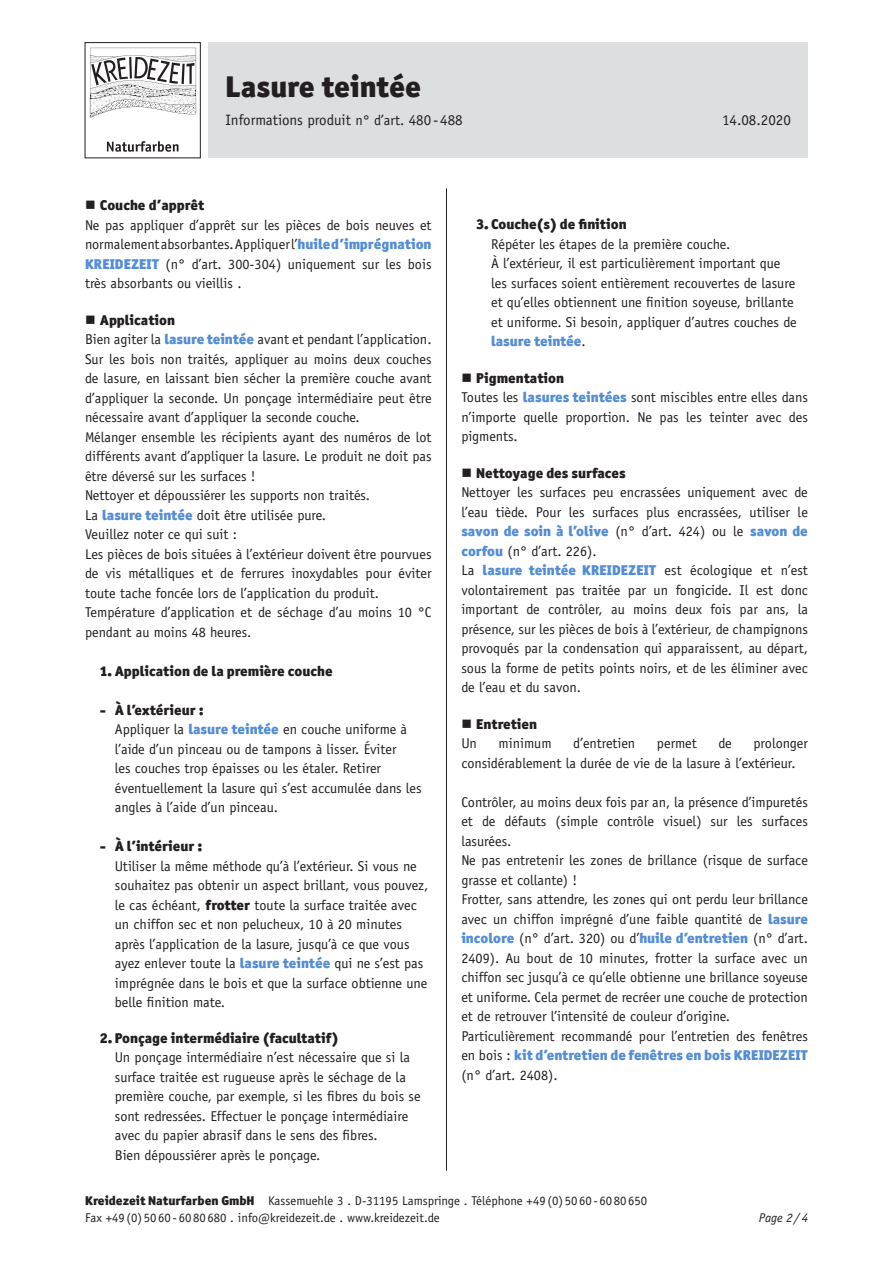
<style>
.page{position:relative;width:893px;height:1263px;background:#fff}
.page>*{position:absolute;margin:0;border:0;box-sizing:border-box;transform-origin:0 0}
.t1{font:900 30px "Officina San ITC";color:#231f20}
.t2{font:15px "Officina Sans Std";color:#231f20}
.t3{font:14.25px/19.5px "Officina Sans Std";color:#231f20}
.t4{font:900 14.25px "Officina San ITC";color:#231f20}
.t5{font:900 14.25px "Officina San ITC";color:#548dd4}
.t6{font:12.75px/17.2px "Officina Sans Std";color:#231f20}
.t7{font:italic 12.75px "Officina Sans Std";color:#231f20}
.s1{font-size:14.25px}
.s2{font-family:"Officina San ITC";font-weight:900;color:#548dd4}
.s3{font-family:"Officina San ITC";font-weight:900}
.s4{font-family:"Officina Sans Std";font-weight:400;color:#231f20}
</style>
<div class="page">
<div style="left:208px;top:43px;width:600px;height:115px;background:#dddee0"></div>
<div style="left:85px;top:42px;width:116px;height:116px;border:1px solid #231f20"></div>
<hr style="left:446px;top:188px;width:1px;height:983px;background:#231f20">
<img style="left:89px;top:47px;width:108px;height:105px">
<h1 class="t1" style="left:225px;top:67px;width:197px">Lasure teintée</h1>
<p class="t2" style="left:225px;top:111px;width:239px">Informations produit <span class="s1">n° d’art.</span> 480- 488</p>
<p class="t2" style="left:722px;top:111px;width:70px">14.08.2020</p>
<p class="t4" style="left:100px;top:196px;width:106px">Couche d’apprêt</p>
<p class="t3" style="left:85px;top:215px;width:348px;text-align:justify">Ne pas appliquer d’apprêt sur les pièces de bois neuves et normalement absorbantes. Appliquer l’<span class="s2">huile d’imprégnation KREIDEZEIT</span> (n° d’art. 300-304) uniquement sur les bois très absorbants ou vieillis .</p>
<p class="t4" style="left:100px;top:310px;width:77px">Application</p>
<p class="t3" style="left:85px;top:330px;width:348px">Bien agiter la <span class="s2">lasure teintée</span> avant et pendant l’application.<br>Sur les bois non traités, appliquer au moins deux couches de lasure, en laissant bien sécher la première couche avant d’appliquer la seconde. Un ponçage intermédiaire peut être nécessaire avant d’appliquer la seconde couche.<br>Mélanger ensemble les récipients ayant des numéros de lot différents avant d’appliquer la lasure. Le produit ne doit pas être déversé sur les surfaces !<br>Nettoyer et dépoussiérer les supports non traités.<br>La <span class="s2">lasure teintée</span> doit être utilisée pure.<br>Veuillez noter ce qui suit :<br>Les pièces de bois situées à l’extérieur doivent être pourvues de vis métalliques et de ferrures inoxydables pour éviter toute tache foncée lors de l’application du produit.<br>Température d’application et de séchage d’au moins 10 °C pendant au moins 48 heures.</p>
<p class="t4" style="left:100px;top:661px;width:234px">1. Application de la première couche</p>
<p class="t4" style="left:100px;top:700px;width:105px">- À l’extérieur :</p>
<p class="t3" style="left:115px;top:719px;width:308px">Appliquer la <span class="s2">lasure teintée</span> en couche uniforme à l’aide d’un pinceau ou de tampons à lisser. Éviter<br>les couches trop épaisses ou les étaler. Retirer éventuellement la lasure qui s’est accumulée dans les angles à l’aide d’un pinceau.</p>
<p class="t4" style="left:100px;top:837px;width:104px">- À l’intérieur :</p>
<p class="t3" style="left:115px;top:856px;width:315px">Utiliser la même méthode qu’à l’extérieur. Si vous ne souhaitez pas obtenir un aspect brillant, vous pouvez, le cas échéant, <span class="s3">frotter</span> toute la surface traitée avec un chiffon sec et non pelucheux, 10 à 20 minutes après l’application de la lasure, jusqu’à ce que vous ayez enlever toute la <span class="s2">lasure teintée</span> qui ne s’est pas imprégnée dans le bois et que la surface obtienne une belle finition mate.</p>
<p class="t4" style="left:100px;top:1028px;width:240px">2. Ponçage intermédiaire (facultatif)</p>
<p class="t3" style="left:115px;top:1048px;width:307px">Un ponçage intermédiaire n’est nécessaire que si la surface traitée est rugueuse après le séchage de la première couche, par exemple, si les fibres du bois se sont redressées. Effectuer le ponçage intermédiaire avec du papier abrasif dans le sens des fibres.<br>Bien dépoussiérer après le ponçage.</p>
<p class="t4" style="left:476px;top:215px;width:152px">3. Couche(s) de finition</p>
<p class="t3" style="left:491px;top:234px;width:307px">Répéter les étapes de la première couche.<br>À l’extérieur, il est particulièrement important que les surfaces soient entièrement recouvertes de lasure et qu’elles obtiennent une finition soyeuse, brillante et uniforme. Si besoin, appliquer d’autres couches de</p>
<p class="t5" style="left:491px;top:332px;width:96px">lasure teintée<span class="s4">.</span></p>
<p class="t4" style="left:476px;top:369px;width:89px">Pigmentation</p>
<p class="t3" style="left:461px;top:388px;width:348px;text-align:justify">Toutes les <span class="s2">lasures teintées</span> sont miscibles entre elles dans n’importe quelle proportion. Ne pas les teinter avec des pigments.</p>
<p class="t4" style="left:476px;top:464px;width:151px">Nettoyage des surfaces</p>
<p class="t3" style="left:461px;top:483px;width:348px">Nettoyer les surfaces peu encrassées uniquement avec de l’eau tiède. Pour les surfaces plus encrassées, utiliser le</p>
<p class="t5" style="left:461px;top:522px;width:348px">savon de soin à l’olive <span class="s4">(n° d’art. 424) ou le</span> savon de</p>
<p class="t3" style="left:461px;top:541px;width:137px"><span class="s2">corfou</span> (n° d’art. 226).</p>
<p class="t5" style="left:461px;top:561px;width:348px"><span class="s4">La</span> lasure teintée KREIDEZEIT <span class="s4">est écologique et n’est</span></p>
<p class="t3" style="left:461px;top:580px;width:348px;text-align:justify">volontairement pas traitée par un fongicide. Il est donc important de contrôler, au moins deux fois par ans, la présence, sur les pièces de bois à l’extérieur, de champignons provoqués par la condensation qui apparaissent, au départ, sous la forme de petits points noirs, et de les éliminer avec de l’eau et du savon.</p>
<p class="t4" style="left:476px;top:715px;width:62px">Entretien</p>
<p class="t3" style="left:461px;top:734px;width:17px">Un</p>
<p class="t3" style="left:499px;top:734px;width:55px">minimum</p>
<p class="t3" style="left:573px;top:734px;width:64px">d’entretien</p>
<p class="t3" style="left:657px;top:734px;width:41px">permet</p>
<p class="t3" style="left:718px;top:734px;width:15px">de</p>
<p class="t3" style="left:461px;top:734px;width:348px;text-indent:292px">prolonger considérablement la durée de vie de la lasure à l’extérieur.</p>
<p class="t3" style="left:461px;top:792px;width:348px">Contrôler, au moins deux fois par an, la présence d’impuretés et de défauts (simple contrôle visuel) sur les surfaces lasurées.<br>Ne pas entretenir les zones de brillance (risque de surface grasse et collante) !<br>Frotter, sans attendre, les zones qui ont perdu leur brillance avec un chiffon imprégné d’une faible quantité de <span class="s2">lasure incolore</span> (n° d’art. 320) ou d’<span class="s2">huile d’entretien</span> (n° d’art.<br>2409). Au bout de 10 minutes, frotter la surface avec un chiffon sec jusqu’à ce qu’elle obtienne une brillance soyeuse et uniforme. Cela permet de recréer une couche de protection et de retrouver l’intensité de couleur d’origine.<br>Particulièrement recommandé pour l’entretien des fenêtres</p>
<p class="t5" style="left:461px;top:1046px;width:348px"><span class="s4">en bois :</span> kit d’entretien de fenêtres en bois KREIDEZEIT</p>
<p class="t3" style="left:461px;top:1065px;width:98px">(n° d’art. 2408).</p>
<p class="t6" style="left:85px;top:1192px;width:564px"><span class="s3">Kreidezeit Naturfarben GmbH</span> Kassemuehle 3 . D-31195 Lamspringe . Téléphone +49 (0) 5060- 60 80 650<br>Fax +49(0) 5060-6080 680 . info@kreidezeit.de . www.kreidezeit.de</p>
<p class="t7" style="left:759px;top:1210px;width:51px">Page 2 / 4</p>
</div>
